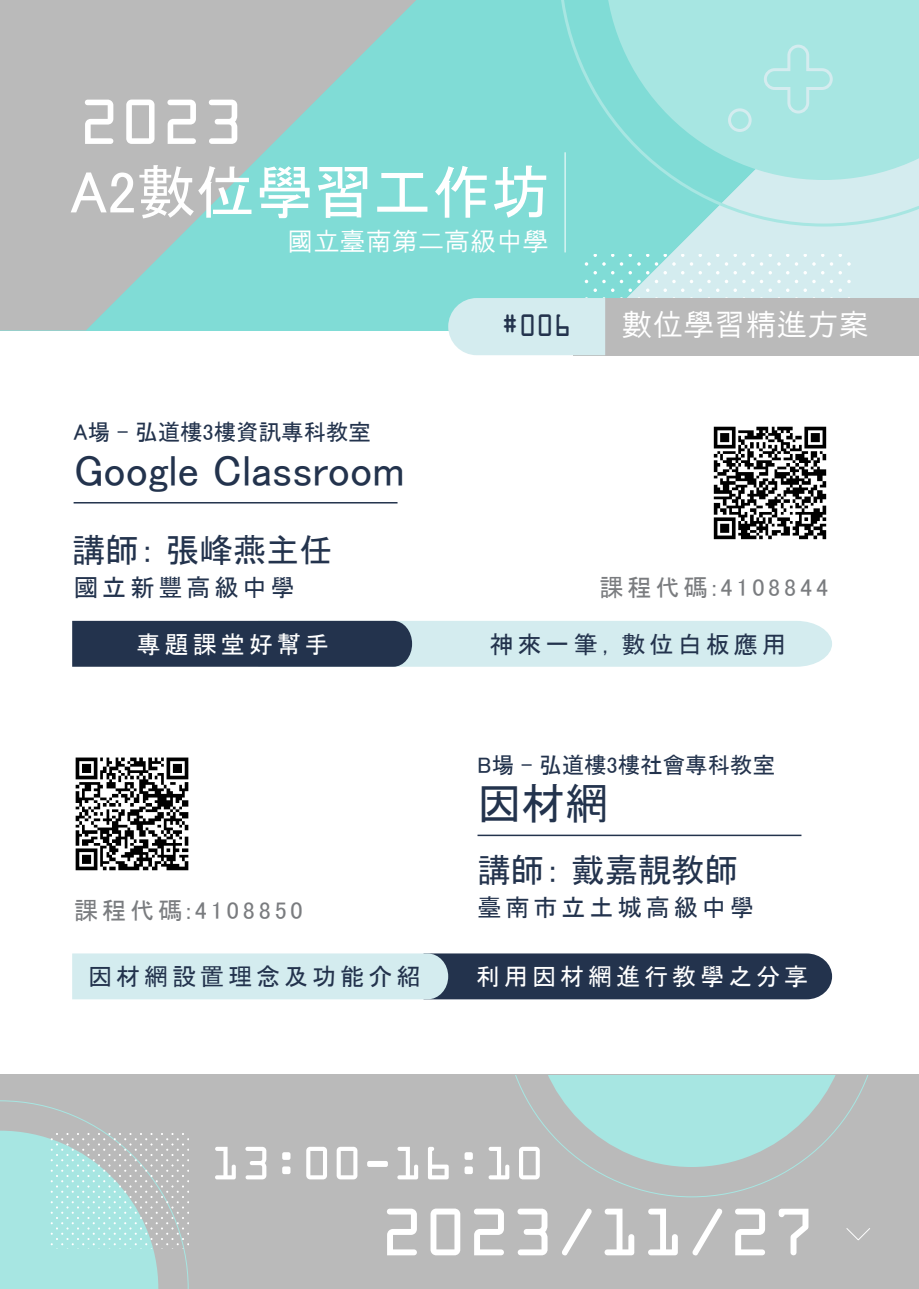
<style>
.page{position:relative;width:919px;height:1289px;background:#fff}
.page>*{position:absolute;margin:0;border:0;box-sizing:border-box;transform-origin:0 0}
.t1{font:72px "OCRA Extended";color:#fff}
.t2{font:68.4px "OCRA Extended";color:#fff}
.t3{font:58.95px "MS UI Gothic";color:#fff}
.t4{font:50.25px "OCRA Extended";color:#fff}
.t5{font:43.8px "MS UI Gothic";color:#23334d}
.t6{font:33.45px "MS UI Gothic";color:#23334d}
.t7{font:33px "OCRA Extended";color:#23334d;scale:.88 1}
.t8{font:31.05px "Malgun Gothic";color:#fff}
.t9{font:26.1px "Malgun Gothic";color:#fff}
.t10{font:24.15px "MS UI Gothic";letter-spacing:.16em;color:#23334d}
.t11{font:24.15px "MS UI Gothic";letter-spacing:.16em;color:#7a7c7f}
.t12{font:24.15px "MS UI Gothic";letter-spacing:.16em;color:#fff}
.t13{font:22.5px "MS UI Gothic";color:#23334d}
</style>
<div class="page">
<div style="left:0;top:0;width:86px;height:330px;background:#bababa"></div>
<svg style="left:86px;top:0;width:832px;height:330px;background:#97d1ce"></svg>
<div style="left:0;top:1074px;width:918px;height:214px;background:#bababa"></div>
<svg style="left:0;top:1100px;width:189px;height:188px"></svg>
<svg style="left:49px;top:1132px;width:139px;height:115px"></svg>
<svg style="left:515px;top:1075px;width:353px;height:122px"></svg>
<hr style="left:564px;top:152px;width:1px;height:100px;background:#fff">
<svg style="left:581px;top:254px;width:273px;height:44px;background:#c2e9ea"></svg>
<svg style="left:558px;top:0;width:360px;height:226px;background:#9fe3df"></svg>
<div style="left:728px;top:108px;width:23px;height:24px;border:3px solid #d4ecef;border-radius:50%"></div>
<svg style="left:762px;top:43px;width:72px;height:72px;background:#ace6e3"></svg>
<svg style="left:846px;top:1228px;width:24px;height:13px"></svg>
<div style="left:573px;top:298px;width:345px;height:57px;background:#bababa"></div>
<div style="left:448px;top:298px;width:157px;height:57px;background:#d4ecef"></div>
<hr style="left:74px;top:502px;width:323px;height:1px;background:#23334d">
<svg style="left:72px;top:621px;width:760px;height:45px;background:#8599a6"></svg>
<hr style="left:477px;top:834px;width:324px;height:2px;background:#23334d">
<svg style="left:72px;top:953px;width:760px;height:46px;background:#7c909e"></svg>
<img style="left:713px;top:426px;width:114px;height:114px">
<img style="left:75px;top:757px;width:114px;height:114px">
<h2 class="t2" style="left:78px;top:85px;width:167px">2023</h2>
<h3 class="t3" style="left:70px;top:162px;width:481px">A2數位學習工作坊</h3>
<p class="t9" style="left:287px;top:226px;width:263px">國立臺南第二高級中學</p>
<h3 class="t7" style="left:501px;top:307px;width:81px">#006</h3>
<p class="t8" style="left:621px;top:307px;width:250px">數位學習精進方案</p>
<p class="t13" style="left:74px;top:421px;width:299px">A場 - 弘道樓3樓資訊專科教室</p>
<h3 class="t5" style="left:74px;top:448px;width:332px">Google Classroom</h3>
<h3 class="t6" style="left:72px;top:533px;width:262px">講師： 張峰燕主任</h3>
<p class="t10" style="left:74px;top:575px;width:222px">國立新豐高級中學</p>
<p class="t11" style="left:599px;top:575px;width:230px">課程代碼:4108844</p>
<p class="t12" style="left:137px;top:632px;width:194px">專題課堂好幫手</p>
<p class="t11" style="left:74px;top:898px;width:230px">課程代碼:4108850</p>
<p class="t10" style="left:88px;top:963px;width:334px">因材網設置理念及功能介紹</p>
<p class="t10" style="left:489px;top:632px;width:298px">神來一筆，數位白板應用</p>
<p class="t13" style="left:477px;top:753px;width:299px">B場 - 弘道樓3樓社會專科教室</p>
<h3 class="t5" style="left:477px;top:781px;width:133px">因材網</h3>
<h3 class="t6" style="left:477px;top:853px;width:262px">講師： 戴嘉靚教師</h3>
<p class="t10" style="left:477px;top:894px;width:278px">臺南市立土城高級中學</p>
<p class="t12" style="left:476px;top:963px;width:334px">利用因材網進行教學之分享</p>
<h3 class="t4" style="left:210px;top:1136px;width:336px">13:00-16:10</h3>
<h1 class="t1" style="left:380px;top:1193px;width:436px">2023/11/27</h1>
</div>
